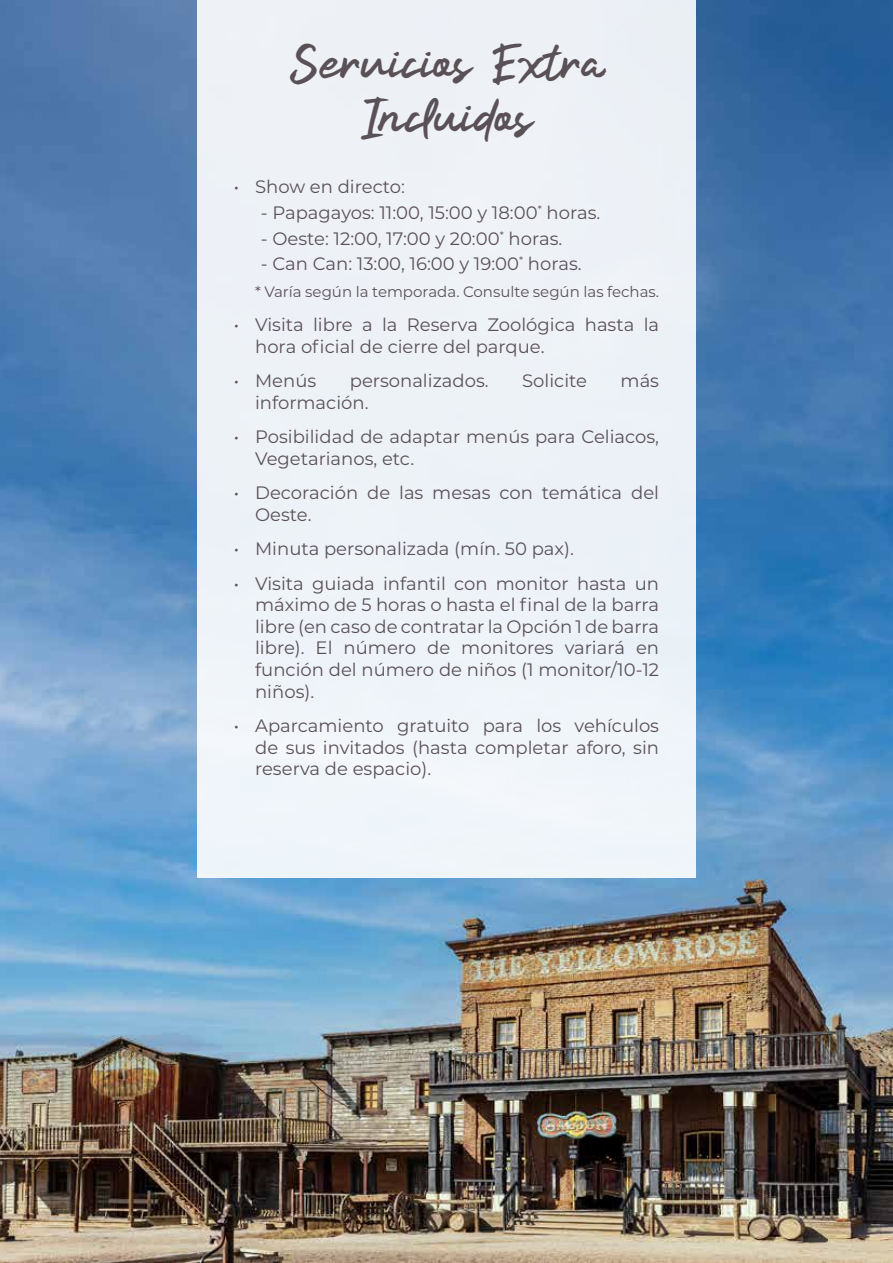
<style>
.page{position:relative;width:893px;height:1263px;background:#fff}
.page>*{position:absolute;margin:0;border:0;box-sizing:border-box;transform-origin:0 0}
.t1{font:45px/54px "Kindson Free";color:#5a5157;text-align:center}
.t2{font:18px/21.6px "Montserrat";color:#5a5157}
.t3{font:15px "Montserrat";color:#5a5157}
</style>
<div class="page">
<img style="left:0;top:0;width:893px;height:1263px">
<div style="left:197px;top:0;width:499px;height:878px;background:#eef2f7"></div>
<h1 class="t1" style="left:290px;top:40px;width:314px">Servicios Extra<br>Incluidos</h1>
<p class="t2" style="left:234px;top:175px;width:173px">• Show en directo:</p>
<p class="t2" style="left:261px;top:201px;width:341px">- Papagayos: 11:00, 15:00 y 18:00<sup>*</sup> horas.</p>
<p class="t2" style="left:261px;top:227px;width:303px">- Oeste: 12:00, 17:00 y 20:00<sup>*</sup> horas.</p>
<p class="t2" style="left:261px;top:253px;width:322px">- Can Can: 13:00, 16:00 y 19:00<sup>*</sup> horas.</p>
<p class="t3" style="left:255px;top:281px;width:405px">* Varía según la temporada. Consulte según las fechas.</p>
<p class="t2" style="left:255px;top:313px;width:405px;text-indent:-21px">• Visita libre a la Reserva Zoológica hasta la hora oficial de cierre del parque.</p>
<p class="t2" style="left:234px;top:369px;width:84px">• Menús</p>
<p class="t2" style="left:350px;top:369px;width:140px">personalizados.</p>
<p class="t2" style="left:522px;top:369px;width:66px">Solicite</p>
<p class="t2" style="left:621px;top:369px;width:40px">más</p>
<p class="t2" style="left:255px;top:391px;width:115px">información.</p>
<p class="t2" style="left:255px;top:425px;width:405px;text-indent:-21px">• Posibilidad de adaptar menús para Celiacos,<br>Vegetarianos, etc.</p>
<p class="t2" style="left:255px;top:481px;width:405px;text-indent:-21px">• Decoración de las mesas con temática del<br>Oeste.</p>
<p class="t2" style="left:234px;top:537px;width:341px">• Minuta personalizada (mín. 50 pax).</p>
<p class="t2" style="left:255px;top:572px;width:405px;text-align:justify;text-indent:-21px">• Visita guiada infantil con monitor hasta un máximo de 5 horas o hasta el final de la barra libre (en caso de contratar la Opción 1 de barra libre). El número de monitores variará en función del número de niños (1 monitor/10-12 niños).</p>
<p class="t2" style="left:255px;top:714px;width:405px;text-align:justify;text-indent:-21px">• Aparcamiento gratuito para los vehículos de sus invitados (hasta completar aforo, sin reserva de espacio).</p>
</div>
